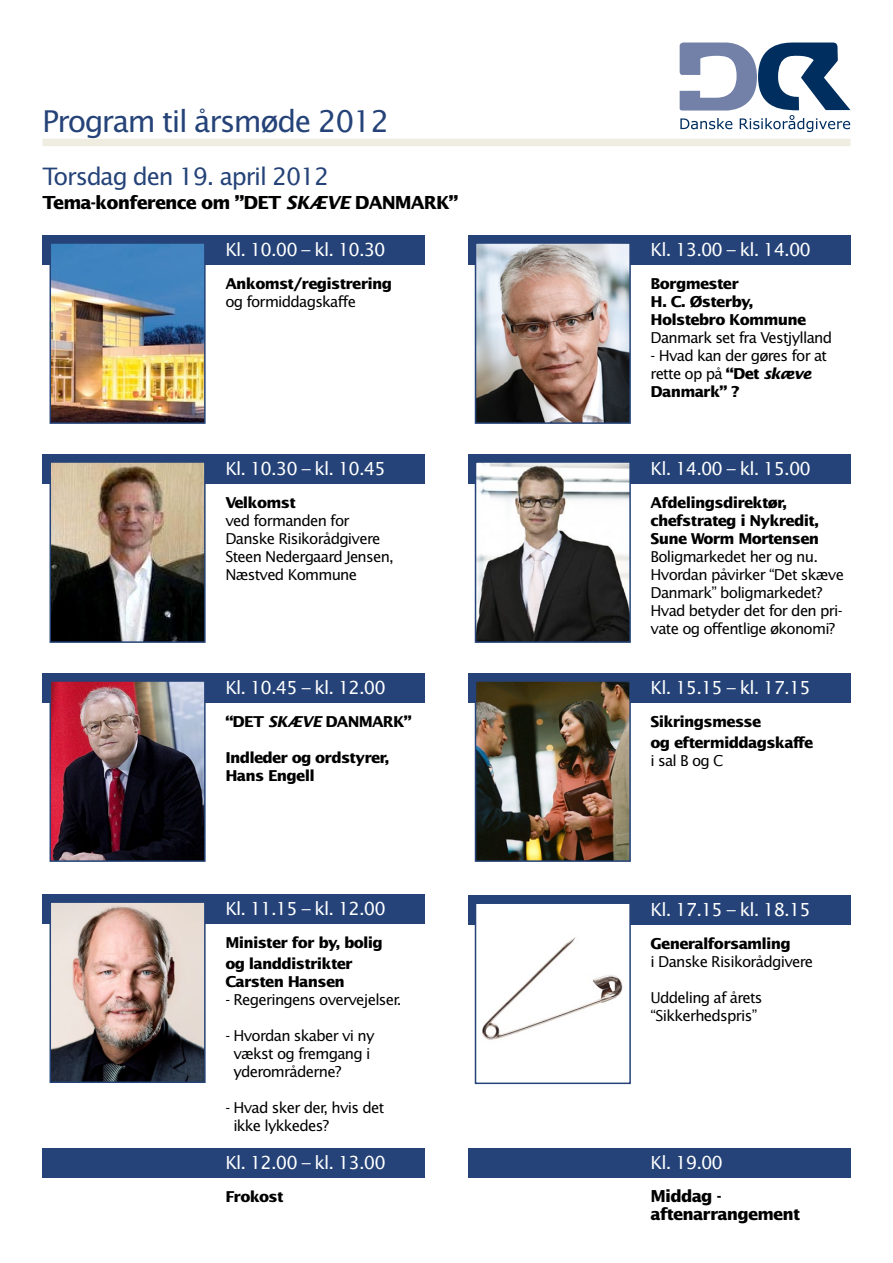
<style>
.page{position:relative;width:893px;height:1263px;background:#fff}
.page>*{position:absolute;margin:0;border:0;box-sizing:border-box;transform-origin:0 0}
.t1{font:30px "Lucida Sans";letter-spacing:-.05em;color:#254378}
.t2{font:24px "Lucida Sans";letter-spacing:-.05em;color:#254378}
.t3{font:18px "Lucida Sans";letter-spacing:-.05em;color:#fff}
.t4{font:700 18px "Lucida Sans";letter-spacing:-.05em;color:#000}
.t5{font:700 16.5px/18px "Lucida Sans";letter-spacing:-.05em;color:#000}
.t6{font:15px/18px "Lucida Sans";letter-spacing:-.05em;color:#000}
.t7{font:700 15px/18px "Lucida Sans";letter-spacing:-.05em;color:#000}
.s1{font-style:italic}
.s2{font-weight:700}
.s3{font-weight:700;font-style:italic}
</style>
<div class="page">
<svg style="left:680px;top:43px;width:170px;height:89px"></svg>
<div style="left:43px;top:235px;width:382px;height:30px;background:#254378"></div>
<div style="left:468px;top:235px;width:382px;height:30px;background:#254378"></div>
<div style="left:468px;top:895px;width:382px;height:30px;background:#254378"></div>
<div style="left:43px;top:454px;width:382px;height:30px;background:#254378"></div>
<div style="left:468px;top:454px;width:382px;height:30px;background:#254378"></div>
<div style="left:43px;top:1148px;width:382px;height:30px;background:#254378"></div>
<div style="left:468px;top:1148px;width:382px;height:30px;background:#254378"></div>
<div style="left:43px;top:673px;width:382px;height:30px;background:#254378"></div>
<div style="left:43px;top:894px;width:382px;height:30px;background:#254378"></div>
<div style="left:468px;top:673px;width:382px;height:30px;background:#254378"></div>
<img style="left:49px;top:243px;width:157px;height:181px">
<img style="left:474px;top:243px;width:157px;height:181px">
<svg style="left:474px;top:904px;width:157px;height:181px"></svg>
<img style="left:49px;top:462px;width:157px;height:181px">
<svg style="left:474px;top:462px;width:157px;height:181px"></svg>
<img style="left:49px;top:681px;width:157px;height:181px">
<img style="left:49px;top:902px;width:157px;height:181px">
<img style="left:474px;top:681px;width:157px;height:181px">
<div style="left:43px;top:139px;width:807px;height:7px;background:#efece0"></div>
<h1 class="t1" style="left:43px;top:104px;width:348px">Program til årsmøde 2012</h1>
<h2 class="t2" style="left:43px;top:162px;width:288px">Torsdag den 19. april 2012</h2>
<p class="t4" style="left:43px;top:192px;width:417px">Tema-konference om ”DET <span class="s1">SKÆVE</span> DANMARK”</p>
<p class="t3" style="left:225px;top:239px;width:162px">Kl. 10.00 – kl. 10.30</p>
<p class="t7" style="left:225px;top:275px;width:168px">Ankomst/registrering</p>
<p class="t6" style="left:225px;top:293px;width:132px">og formiddagskaffe</p>
<p class="t3" style="left:225px;top:458px;width:162px">Kl. 10.30 – kl. 10.45</p>
<p class="t7" style="left:225px;top:494px;width:72px">Velkomst</p>
<p class="t6" style="left:225px;top:512px;width:170px">ved formanden for<br>Danske Risikorådgivere<br>Steen Nedergaard Jensen,<br>Næstved Kommune</p>
<p class="t3" style="left:225px;top:677px;width:162px">Kl. 10.45 – kl. 12.00</p>
<p class="t7" style="left:225px;top:713px;width:188px">“DET <span class="s1">SKÆVE</span> DANMARK”</p>
<p class="t7" style="left:225px;top:749px;width:166px">Indleder og ordstyrer,<br>Hans Engell</p>
<p class="t3" style="left:225px;top:898px;width:162px">Kl. 11.15 – kl. 12.00</p>
<p class="t7" style="left:225px;top:933px;width:159px;line-height:21px">Minister for by, bolig og landdistrikter</p>
<p class="t7" style="left:225px;top:973px;width:121px">Carsten Hansen</p>
<p class="t6" style="left:225px;top:991px;width:178px">- Regeringens overvejelser.</p>
<p class="t6" style="left:233px;top:1027px;width:143px;text-indent:-8px">- Hvordan skaber vi ny vækst og fremgang i yderområderne?</p>
<p class="t6" style="left:233px;top:1099px;width:152px;text-indent:-8px">- Hvad sker der, hvis det ikke lykkedes?</p>
<p class="t3" style="left:225px;top:1152px;width:162px">Kl. 12.00 – kl. 13.00</p>
<p class="t7" style="left:225px;top:1188px;width:60px">Frokost</p>
<p class="t3" style="left:651px;top:239px;width:162px">Kl. 13.00 – kl. 14.00</p>
<p class="t7" style="left:651px;top:275px;width:157px">Borgmester<br>H. C. Østerby,<br>Holstebro Kommune</p>
<p class="t6" style="left:651px;top:329px;width:183px">Danmark set fra Vestjylland</p>
<p class="t6" style="left:651px;top:347px;width:178px">- Hvad kan der gøres for at rette op på <span class="s2">“Det</span> <span class="s3">skæve<br></span><span class="s2">Danmark” ?</span></p>
<p class="t3" style="left:651px;top:458px;width:162px">Kl. 14.00 – kl. 15.00</p>
<p class="t7" style="left:651px;top:494px;width:170px">Afdelingsdirektør, chefstrateg i Nykredit,<br>Sune Worm Mortensen</p>
<p class="t6" style="left:651px;top:548px;width:195px">Boligmarkedet her og nu.<br>Hvordan påvirker “Det skæve<br>Danmark” boligmarkedet?<br>Hvad betyder det for den pri&shy;vate og offentlige økonomi?</p>
<p class="t3" style="left:651px;top:677px;width:162px">Kl. 15.15 – kl. 17.15</p>
<p class="t7" style="left:651px;top:712px;width:164px;line-height:21px">Sikringsmesse<br>og eftermiddagskaffe</p>
<p class="t6" style="left:651px;top:752px;width:74px">i sal B og C</p>
<p class="t3" style="left:651px;top:899px;width:162px">Kl. 17.15 – kl. 18.15</p>
<p class="t7" style="left:651px;top:935px;width:142px">Generalforsamling</p>
<p class="t6" style="left:651px;top:953px;width:164px">i Danske Risikorådgivere</p>
<p class="t6" style="left:651px;top:989px;width:113px">Uddeling af årets “Sikkerhedspris”</p>
<p class="t3" style="left:651px;top:1152px;width:74px">Kl. 19.00</p>
<p class="t5" style="left:651px;top:1188px;width:151px">Middag - aftenarrangement</p>
</div>
